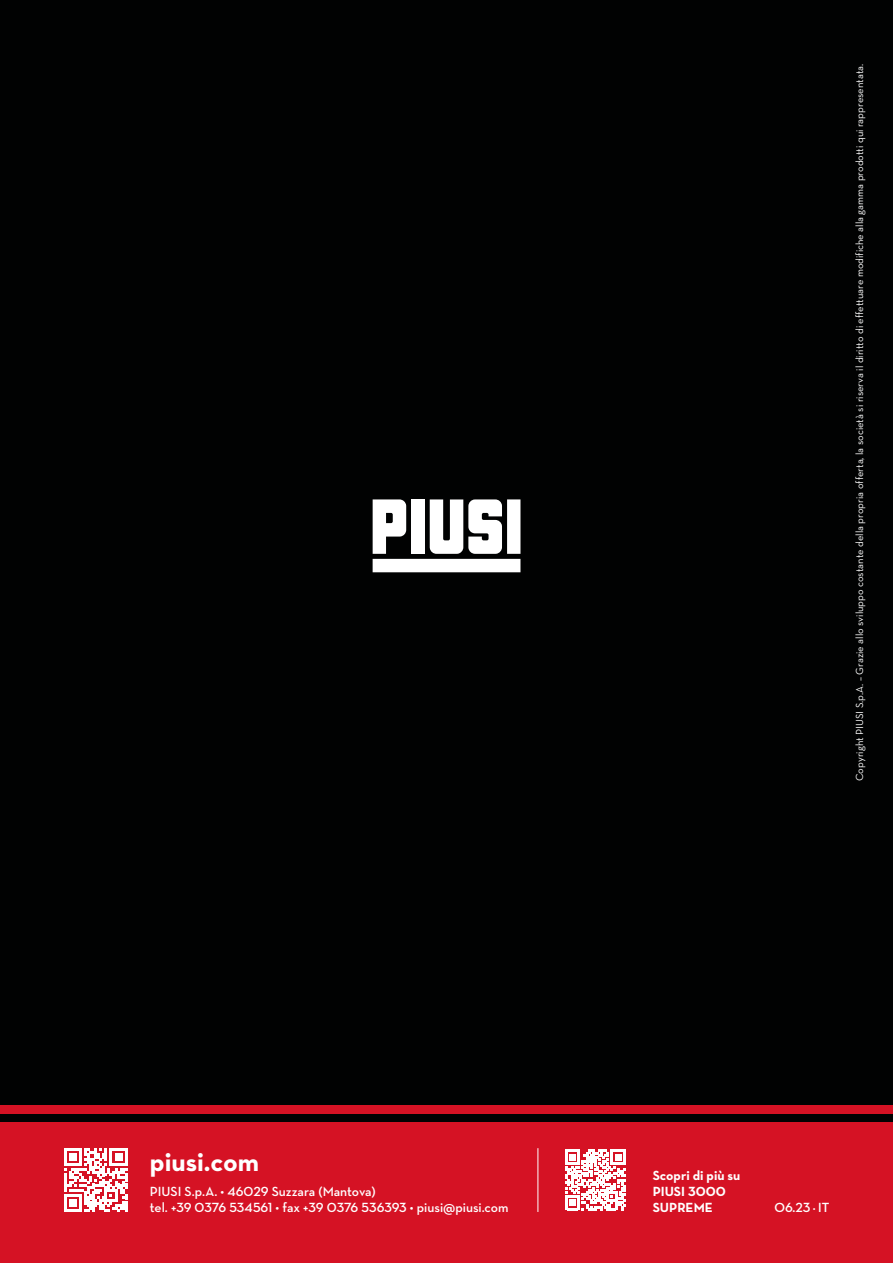
<style>
.page{position:relative;width:893px;height:1263px;background:#010202}
.page>*{position:absolute;margin:0;border:0;box-sizing:border-box;transform-origin:0 0}
.t1{font:700 27px "Neutraface Text";color:#fff}
.t2{font:600 13.5px/16.2px "Neutraface Text";color:#fff}
.t3{font:700 13.5px/16.2px "Neutraface Text";color:#fff}
.t4{font:700 13.5px "Neutraface Display";color:#fff}
.t5{font:10.5px "Neutraface Text";color:#fff}
</style>
<div class="page">
<div style="left:0;top:1123px;width:893px;height:140px;background:#d51224"></div>
<div style="left:0;top:1106px;width:893px;height:8px;background:#d51224"></div>
<svg style="left:64px;top:1148px;width:64px;height:64px"></svg>
<svg style="left:565px;top:1150px;width:60px;height:60px"></svg>
<hr style="left:537px;top:1148px;width:1px;height:64px;background:#fff">
<svg style="left:373px;top:499px;width:147px;height:73px"></svg>
<div style="left:411px;top:499px;width:14px;height:55px;background:#fff"></div>
<p class="t5" style="left:853px;top:781px;width:719px;rotate:-90deg">Copyright PIUSI S.p.A. – Grazie allo sviluppo costante della propria offerta, la società si riserva il diritto di effettuare modifiche alla gamma prodotti qui rappresentata.</p>
<h1 class="t1" style="left:150px;top:1144px;width:111px">piusi.com</h1>
<p class="t2" style="left:150px;top:1183px;width:360px">PIUSI S.p.A. • 46029 Suzzara (Mantova)<br>tel. +39 0376 534561 • fax +39 0376 536393 • piusi@piusi.com</p>
<p class="t3" style="left:653px;top:1167px;width:89px">Scopri di più su<br>PIUSI 3000<br>SUPREME</p>
<p class="t4" style="left:775px;top:1200px;width:56px">06.23 ¦ IT</p>
</div>
